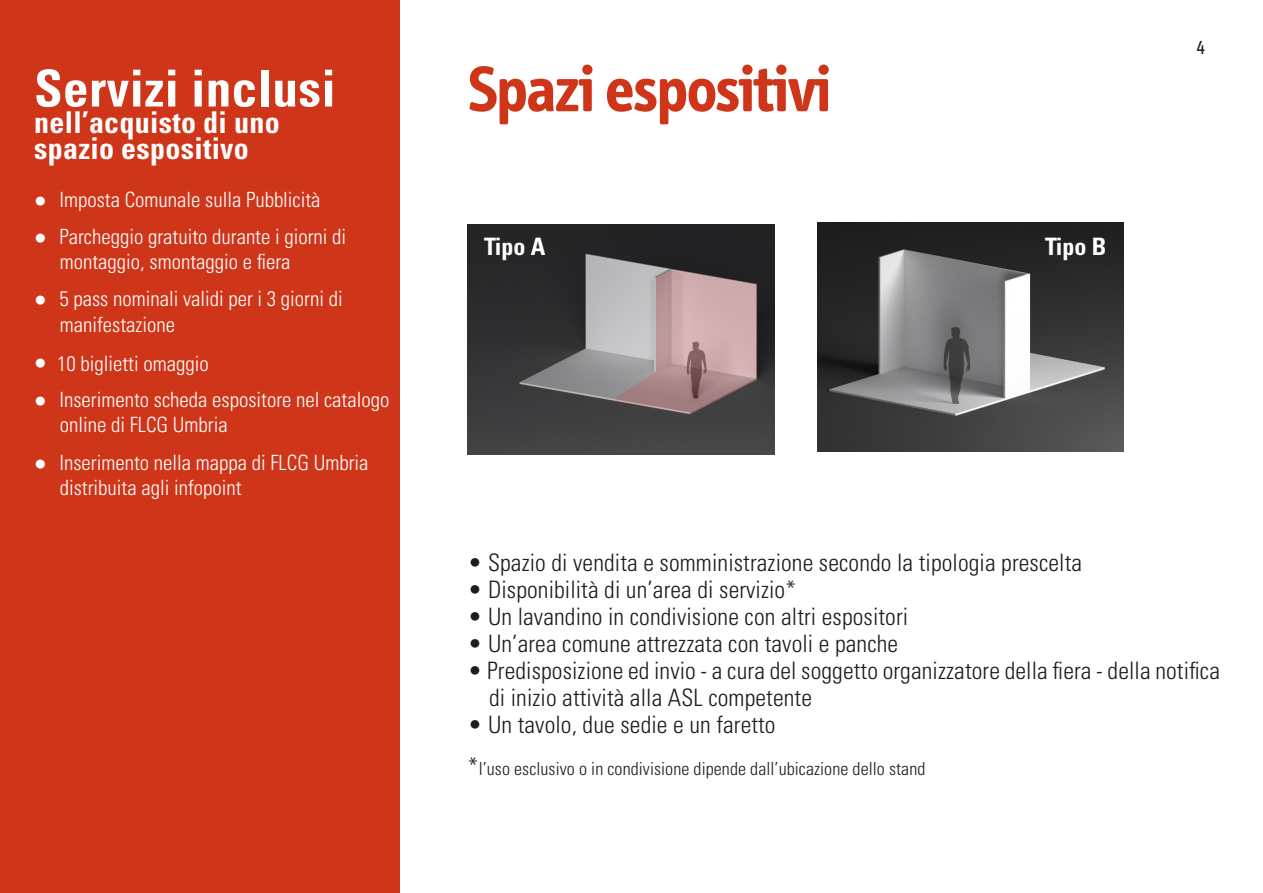
<style>
.page{position:relative;width:1263px;height:893px;background:#fff}
.page>*{position:absolute;margin:0;border:0;box-sizing:border-box;transform-origin:0 0}
.t1{font:700 66px "Info";letter-spacing:-.02em;color:#cf3619}
.t2{font:700 condensed 51px "Univers LT Std";letter-spacing:.01em;color:#fff}
.t3{font:700 condensed 30px/26.2px "Univers LT Std";letter-spacing:.01em;color:#fff}
.t4{font:300 condensed 24px/27px "Univers LT Std";letter-spacing:.005em;color:#1d1d1b}
.t5{font:700 condensed 24px "Univers LT Std";color:#fff}
.t6{font:300 condensed 21px/25.2px "Univers LT Std";color:#fff}
.t7{font:21px "Andale Mono";color:#fff}
.t8{font:19.5px "Info";color:#1d1d1b}
.t9{font:300 condensed 18px "Univers LT Std";letter-spacing:.005em;color:#1d1d1b}
.s1{font-family:"Andale Mono";font-weight:400;font-stretch:normal}
</style>
<div class="page">
<div style="left:0;top:0;width:400px;height:893px;background:#cf3619"></div>
<img style="left:468px;top:224px;width:307px;height:230px">
<img style="left:818px;top:222px;width:305px;height:230px">
<h2 class="t2" style="left:34px;top:57px;width:303px">Servizi inclusi</h2>
<p class="t3" style="left:34px;top:109px;width:247px">nell’acquisto di uno spazio espositivo</p>
<p class="t6" style="left:34px;top:187px;width:288px"><span class="s1">●</span> Imposta Comunale sulla Pubblicità</p>
<p class="t6" style="left:60px;top:224px;width:288px;text-indent:-26px"><span class="s1">●</span> Parcheggio gratuito durante i giorni di montaggio, smontaggio e fiera</p>
<p class="t6" style="left:60px;top:286px;width:284px;text-indent:-26px"><span class="s1">●</span> 5 pass nominali validi per i 3 giorni di manifestazione</p>
<p class="t7" style="left:34px;top:348px;width:14px">●</p>
<p class="t6" style="left:57px;top:351px;width:153px">10 biglietti omaggio</p>
<p class="t6" style="left:60px;top:387px;width:331px;text-indent:-26px"><span class="s1">●</span> Inserimento scheda espositore nel catalogo online di FLCG Umbria</p>
<p class="t6" style="left:60px;top:450px;width:310px;text-indent:-26px"><span class="s1">●</span> Inserimento nella mappa di FLCG Umbria distribuita agli infopoint</p>
<h1 class="t1" style="left:468px;top:52px;width:365px">Spazi espositivi</h1>
<p class="t5" style="left:484px;top:231px;width:63px">Tipo A</p>
<p class="t5" style="left:1045px;top:231px;width:63px">Tipo B</p>
<p class="t8" style="left:1196px;top:37px;width:10px">4</p>
<p class="t4" style="left:468px;top:549px;width:616px">• Spazio di vendita e somministrazione secondo la tipologia prescelta</p>
<p class="t4" style="left:468px;top:576px;width:330px">• Disponibilità di un’area di servizio*</p>
<p class="t4" style="left:468px;top:603px;width:442px">• Un lavandino in condivisione con altri espositori</p>
<p class="t4" style="left:468px;top:630px;width:432px">• Un’area comune attrezzata con tavoli e panche</p>
<p class="t4" style="left:489px;top:657px;width:732px;text-indent:-21px">• Predisposizione ed invio - a cura del soggetto organizzatore della fiera - della notifica di inizio attività alla ASL competente</p>
<p class="t4" style="left:468px;top:711px;width:309px">• Un tavolo, due sedie e un faretto</p>
<p class="t9" style="left:479px;top:757px;width:448px">l’uso esclusivo o in condivisione dipende dall’ubicazione dello stand</p>
<p class="t4" style="left:468px;top:753px;width:12px">*</p>
</div>
